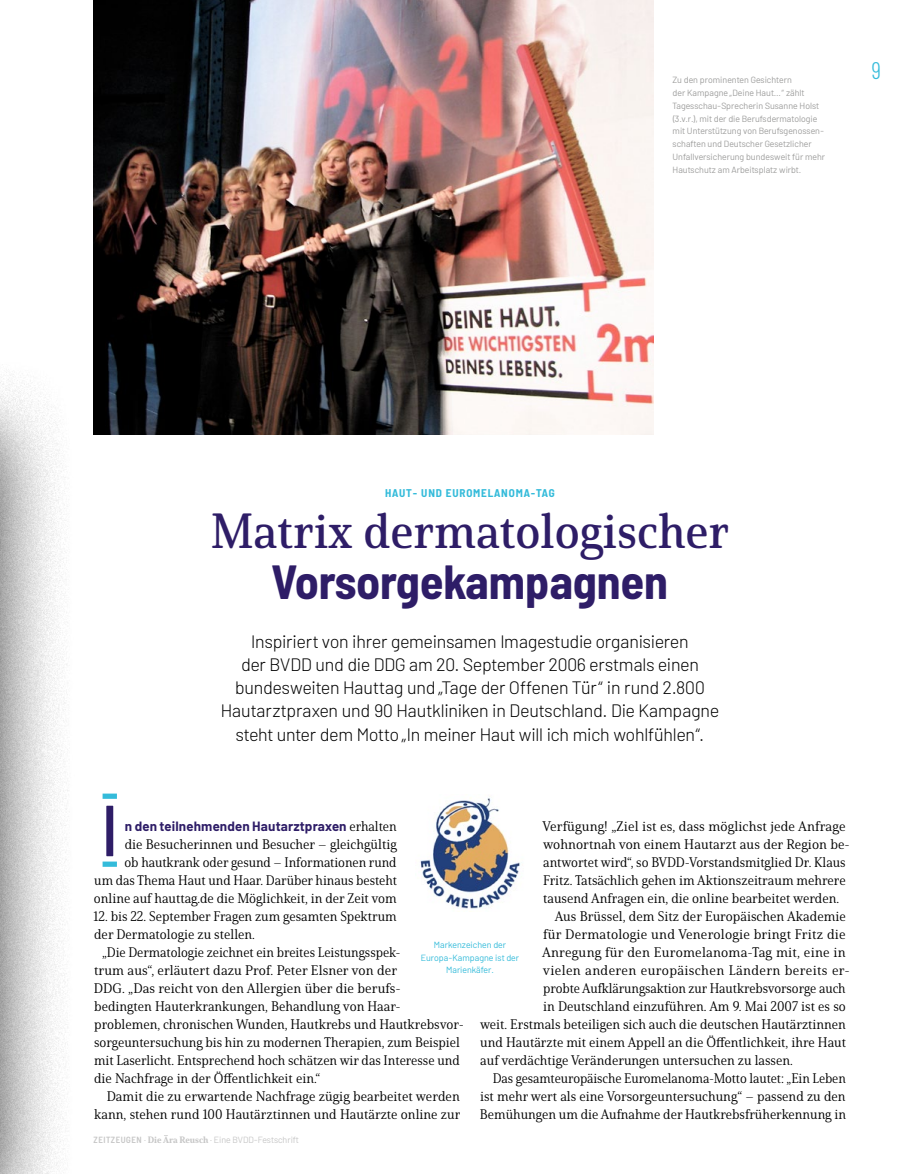
<style>
.page{position:relative;width:906px;height:1174px;background:#fff}
.page>*{position:absolute;margin:0;border:0;box-sizing:border-box;transform-origin:0 0}
.t1{font:500 72.15px "Barlow Condensed";color:#2e1d67}
.t2{font:48px "Solitas Serif Nor Dem";color:#2e1d67}
.t3{font:700 semi-condensed 48px "Barlow";color:#2e1d67}
.t4{font:300 24px "Barlow Condensed";color:#34bbda}
.t5{font:300 18px/23.2px "Barlow";letter-spacing:-.005em;color:#000;text-align:center}
.t6{font:13.5px/18px "Solitas Serif Nor Reg";color:#000;text-align:right}
.t7{font:13.5px "Solitas Serif Nor Reg";letter-spacing:.025em;color:#000}
.t8{font:700 13.5px "Barlow";letter-spacing:.01em;color:#2e1d67}
.t9{font:700 semi-condensed 11.25px "Barlow";letter-spacing:.075em;color:#34bbda}
.t10{font:9px/12.8px "Barlow";color:#9d9d9c}
.t11{font:9px/12.8px "Barlow";color:#34bbda;text-align:center}
.t12{font:9px "Barlow";color:#c6c6c6}
.s1{font-family:"Solitas Serif Nor Reg";font-weight:400;color:#000}
.s2{font-weight:600;font-stretch:semi-condensed}
.s3{font-family:"Solitas Serif Nor Ex B"}
</style>
<div class="page">
<div style="left:103px;top:861px;width:14px;height:5px;background:#34bbda"></div>
<div style="left:103px;top:793px;width:14px;height:6px;background:#34bbda"></div>
<div style="left:0;top:356px;width:75px;height:818px;background:#000;opacity:.75"></div>
<img style="left:94px;top:0;width:559px;height:434px">
<img style="left:420px;top:796px;width:100px;height:113px">
<p class="t10" style="left:672px;top:73px;width:154px">Zu den prominenten Gesichtern<br>der Kampagne „Deine Haut…“ zählt Tagesschau-Sprecherin Susanne Holst (3.v.r.), mit der die Berufsdermatologie mit Unterstützung von Berufsgenossen&shy;schaften und Deutscher Gesetzlicher Unfallversicherung bundesweit für mehr Hautschutz am Arbeitsplatz wirbt.</p>
<h3 class="t4" style="left:872px;top:53px;width:10px">9</h3>
<p class="t9" style="left:385px;top:484px;width:171px">HAUT- UND EUROMELANOMA-TAG</p>
<h2 class="t2" style="left:211px;top:501px;width:520px">Matrix dermatologischer</h2>
<h2 class="t3" style="left:272px;top:547px;width:397px">Vorsorgekampagnen</h2>
<p class="t5" style="left:221px;top:628px;width:499px">Inspiriert von ihrer gemeinsamen Imagestudie organisieren<br>der BVDD und die DDG am 20. September 2006 erstmals einen bundesweiten Hauttag und „Tage der Offenen Tür“ in rund 2.800<br>Hautarztpraxen und 90 Hautkliniken in Deutschland. Die Kampagne steht unter dem Motto „In meiner Haut will ich mich wohlfühlen“.</p>
<h1 class="t1" style="left:103px;top:778px;width:16px">I</h1>
<p class="t8" style="left:125px;top:816px;width:273px">n den teilnehmenden Hautarztpraxen <span class="s1">erhalten</span></p>
<p class="t6" style="left:94px;top:835px;width:305px">die Besucherinnen und Besucher – gleichgültig<br>ob hautkrank oder gesund – Informationen rund<br>um das Thema Haut und Haar. Darüber hinaus besteht online auf hauttag.de die Möglichkeit, in der Zeit vom</p>
<p class="t6" style="left:94px;top:907px;width:305px">12. bis 22. September Fragen zum gesamten Spektrum</p>
<p class="t6" style="left:94px;top:925px;width:162px">der Dermatologie zu stellen.</p>
<p class="t6" style="left:102px;top:943px;width:300px">„Die Dermatologie zeichnet ein breites Leistungsspek-</p>
<p class="t6" style="left:94px;top:961px;width:304px">trum aus“, erläutert dazu Prof. Peter Elsner von der</p>
<p class="t6" style="left:94px;top:979px;width:308px">DDG. „Das reicht von den Allergien über die berufs-</p>
<p class="t6" style="left:94px;top:997px;width:308px">bedingten Hauterkrankungen, Behandlung von Haar-</p>
<p class="t6" style="left:94px;top:1015px;width:371px">problemen, chronischen Wunden, Hautkrebs und Hautkrebsvor-</p>
<p class="t6" style="left:94px;top:1033px;width:367px">sorgeuntersuchung bis hin zu modernen Therapien, zum Beispiel</p>
<p class="t6" style="left:94px;top:1051px;width:367px">mit Laserlicht. Entsprechend hoch schätzen wir das Interesse und</p>
<p class="t6" style="left:94px;top:1069px;width:228px">die Nachfrage in der Öffentlichkeit ein.“</p>
<p class="t6" style="left:107px;top:1087px;width:355px">Damit die zu erwartende Nachfrage zügig bearbeitet werden</p>
<p class="t6" style="left:94px;top:1105px;width:368px">kann, stehen rund 100 Hautärztinnen und Hautärzte online zur</p>
<p class="t6" style="left:542px;top:817px;width:304px">Verfügung! „Ziel ist es, dass möglichst jede Anfrage</p>
<p class="t6" style="left:543px;top:835px;width:308px">wohnortnah von einem Hautarzt aus der Region be-</p>
<p class="t6" style="left:543px;top:853px;width:304px">antwortet wird“, so BVDD-Vorstandsmitglied Dr. Klaus</p>
<p class="t6" style="left:543px;top:871px;width:304px">Fritz. Tatsächlich gehen im Aktionszeitraum mehrere</p>
<p class="t6" style="left:543px;top:889px;width:297px">tausend Anfragen ein, die online bearbeitet werden.</p>
<p class="t6" style="left:555px;top:907px;width:292px">Aus Brüssel, dem Sitz der Europäischen Akademie</p>
<p class="t6" style="left:543px;top:925px;width:304px">für Dermatologie und Venerologie bringt Fritz die</p>
<p class="t6" style="left:542px;top:943px;width:305px">Anregung für den Euromelanoma-Tag mit, eine in</p>
<p class="t7" style="left:543px;top:961px;width:309px">vielen anderen europäischen Ländern bereits er-</p>
<p class="t6" style="left:543px;top:979px;width:304px">probte Aufklärungsaktion zur Hautkrebsvorsorge auch</p>
<p class="t6" style="left:543px;top:997px;width:304px">in Deutschland einzuführen. Am 9. Mai 2007 ist es so</p>
<p class="t6" style="left:480px;top:1015px;width:367px">weit. Erstmals beteiligen sich auch die deutschen Hautärztinnen</p>
<p class="t6" style="left:480px;top:1033px;width:367px">und Hautärzte mit einem Appell an die Öffentlichkeit, ihre Haut</p>
<p class="t6" style="left:480px;top:1051px;width:314px">auf verdächtige Veränderungen untersuchen zu lassen.</p>
<p class="t6" style="left:493px;top:1069px;width:355px">Das gesamteuropäische Euromelanoma-Motto lautet: „Ein Leben</p>
<p class="t6" style="left:480px;top:1087px;width:367px">ist mehr wert als eine Vorsorgeuntersuchung“ – passend zu den</p>
<p class="t6" style="left:480px;top:1105px;width:367px">Bemühungen um die Aufnahme der Hautkrebsfrüherkennung in</p>
<p class="t11" style="left:421px;top:937px;width:100px">Markenzeichen der<br>Europa-Kampagne ist der<br>Marienkäfer.</p>
<p class="t12" style="left:94px;top:1133px;width:207px"><span class="s2">ZEITZEUGEN</span> · <span class="s3">Die Ära Reusch</span> · Eine BVDD-Festschrift</p>
</div>
